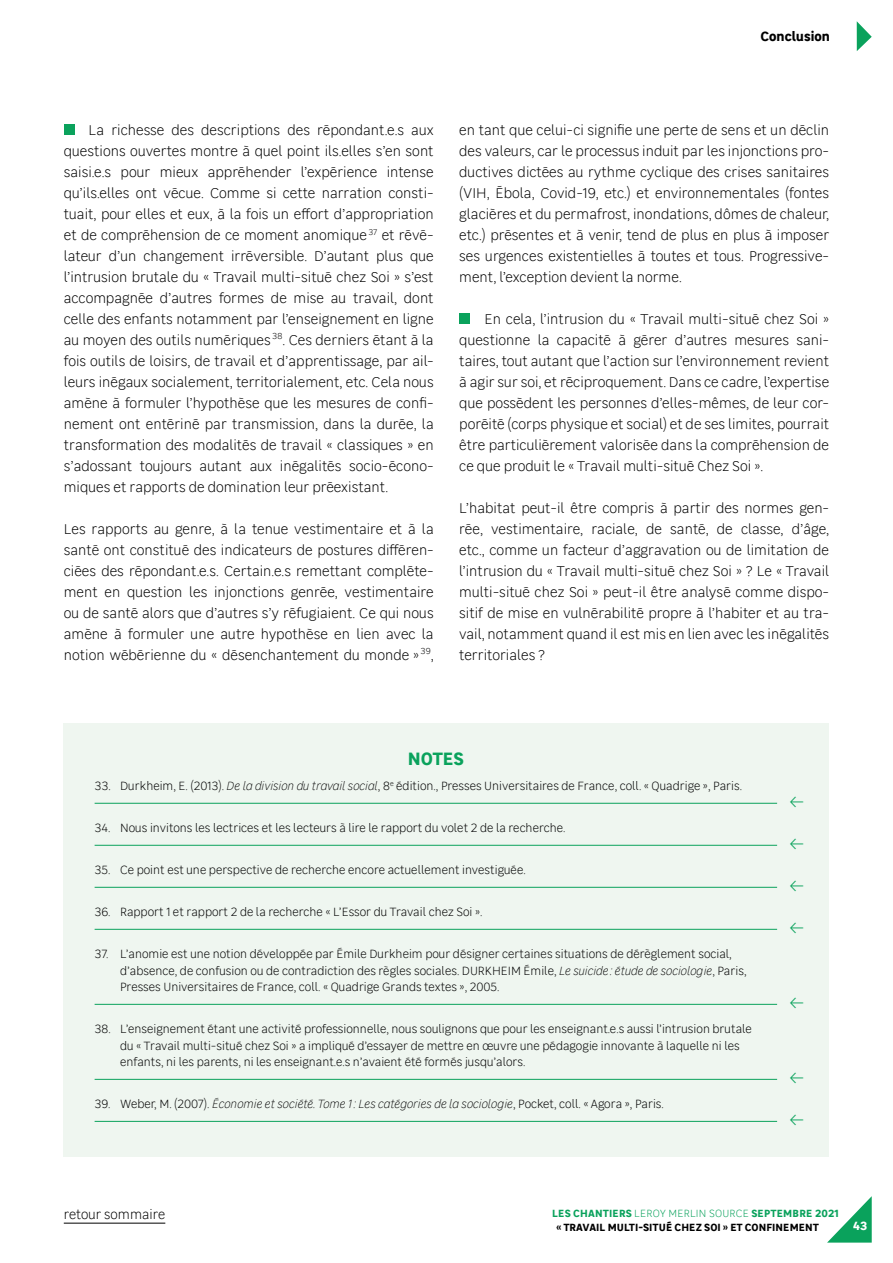
<style>
.page{position:relative;width:893px;height:1263px;background:#fff}
.page>*{position:absolute;margin:0;border:0;box-sizing:border-box;transform-origin:0 0}
.t1{font:300 18px "Leroy Merlin Sans";color:#0aa25c}
.t2{font:700 18px "Leroy Merlin Sans";letter-spacing:-.015em;color:#0aa25c}
.t3{font:300 14.25px/21px "Leroy Merlin Sans";color:#000;text-align:justify}
.t4{font:300 13.5px "Leroy Merlin Sans";color:#000}
.t5{font:700 13.5px "Leroy Merlin Sans";color:#000}
.t6{font:300 12px/16.5px "Leroy Merlin Sans";color:#000}
.t7{font:italic 300 12px "Leroy Merlin Sans";color:#000}
.t8{font:700 12px "Leroy Merlin Sans";color:#fff}
.t9{font:700 10.5px/13.5px "Leroy Merlin Sans";letter-spacing:.01em;color:#000}
.t10{font:300 8.7px "Leroy Merlin Sans";color:#000}
.s1{font-style:italic}
.s2{font-style:normal}
.s3{color:#0aa25c}
.s4{font-weight:300;color:#0aa25c}
</style>
<div class="page">
<svg style="left:857px;top:21px;width:15px;height:30px"></svg>
<div style="left:64px;top:124px;width:10px;height:11px;background:#0aa25c"></div>
<div style="left:459px;top:313px;width:11px;height:11px;background:#0aa25c"></div>
<div style="left:64px;top:723px;width:765px;height:434px;background:#eff6f0"></div>
<hr style="left:95px;top:803px;width:682px;height:1px;background:#0aa25c">
<hr style="left:95px;top:845px;width:682px;height:1px;background:#0aa25c">
<hr style="left:95px;top:887px;width:682px;height:1px;background:#0aa25c">
<hr style="left:95px;top:929px;width:682px;height:1px;background:#0aa25c">
<hr style="left:95px;top:1004px;width:682px;height:1px;background:#0aa25c">
<hr style="left:95px;top:1079px;width:682px;height:1px;background:#0aa25c">
<hr style="left:95px;top:1121px;width:682px;height:1px;background:#0aa25c">
<svg style="left:827px;top:1196px;width:45px;height:46px"></svg>
<hr style="left:64px;top:1223px;width:101px;height:1px;background:#000">
<p class="t5" style="left:760px;top:26px;width:71px">Conclusion</p>
<p class="t3" style="left:64px;top:119px;width:371px;text-indent:25px">La richesse des descriptions des répondant.e.s aux questions ouvertes montre à quel point ils.elles s’en sont saisi.e.s pour mieux appréhender l’expérience intense qu’ils.elles ont vécue. Comme si cette narration consti&shy;tuait, pour elles et eux, à la fois un effort d’appropriation et de compréhension de ce moment anomique <sup>37</sup> et révé&shy;lateur d’un changement irréversible. D’autant plus que l’intrusion brutale du « Travail multi-situé chez Soi » s’est accompagnée d’autres formes de mise au travail, dont celle des enfants notamment par l’enseignement en ligne au moyen des outils numériques</p>
<p class="t10" style="left:272px;top:330px;width:12px">38</p>
<p class="t3" style="left:64px;top:329px;width:371px;text-indent:219px">. Ces derniers étant à la fois outils de loisirs, de travail et d’apprentissage, par ail&shy;leurs inégaux socialement, territorialement, etc. Cela nous amène à formuler l’hypothèse que les mesures de confi&shy;nement ont entériné par transmission, dans la durée, la transformation des modalités de travail « classiques » en s’adossant toujours autant aux inégalités socio-écono&shy;miques et rapports de domination leur préexistant.</p>
<p class="t3" style="left:64px;top:518px;width:371px">Les rapports au genre, à la tenue vestimentaire et à la santé ont constitué des indicateurs de postures différen&shy;ciées des répondant.e.s. Certain.e.s remettant compléte&shy;ment en question les injonctions genrée, vestimentaire ou de santé alors que d’autres s’y réfugiaient. Ce qui nous amène à formuler une autre hypothèse en lien avec la notion wébérienne du « désenchantement du monde »</p>
<p class="t10" style="left:421px;top:645px;width:12px">39</p>
<p class="t3" style="left:431px;top:644px;width:4px">,</p>
<p class="t3" style="left:459px;top:119px;width:371px">en tant que celui-ci signifie une perte de sens et un déclin des valeurs, car le processus induit par les injonctions pro&shy;ductives dictées au rythme cyclique des crises sanitaires (VIH, Ébola, Covid-19, etc.) et environnementales (fontes glacières et du permafrost, inondations, dômes de chaleur, etc.) présentes et à venir, tend de plus en plus à imposer ses urgences existentielles à toutes et tous. Progressive&shy;ment, l’exception devient la norme.</p>
<p class="t3" style="left:459px;top:308px;width:371px;text-indent:25px">En cela, l’intrusion du « Travail multi-situé chez Soi » questionne la capacité à gérer d’autres mesures sani&shy;taires, tout autant que l’action sur l’environnement revient à agir sur soi, et réciproquement. Dans ce cadre, l’expertise que possèdent les personnes d’elles-mêmes, de leur cor&shy;poréité (corps physique et social) et de ses limites, pourrait être particulièrement valorisée dans la compréhension de ce que produit le « Travail multi-situé Chez Soi ».</p>
<p class="t3" style="left:459px;top:497px;width:371px">L’habitat peut-il être compris à partir des normes gen&shy;rée, vestimentaire, raciale, de santé, de classe, d’âge, etc., comme un facteur d’aggravation ou de limitation de l’intrusion du « Travail multi-situé chez Soi » ? Le « Travail multi-situé chez Soi » peut-il être analysé comme dispo&shy;sitif de mise en vulnérabilité propre à l’habiter et au tra&shy;vail, notamment quand il est mis en lien avec les inégalités territoriales ?</p>
<p class="t2" style="left:408px;top:745px;width:58px">NOTES</p>
<p class="t6" style="left:95px;top:777px;width:649px">33. Durkheim, E. (2013). <span class="s1">De la division du travail social</span>, 8<sup>e</sup> édition., Presses Universitaires de France, coll. « Quadrige », Paris.</p>
<p class="t6" style="left:95px;top:819px;width:472px">34. Nous invitons les lectrices et les lecteurs à lire le rapport du volet 2 de la recherche.</p>
<p class="t6" style="left:95px;top:861px;width:433px">35. Ce point est une perspective de recherche encore actuellement investiguée.</p>
<p class="t6" style="left:95px;top:903px;width:389px">36. Rapport 1 et rapport 2 de la recherche « L’Essor du Travail chez Soi ».</p>
<p class="t6" style="left:120px;top:945px;width:628px;text-indent:-26px">37. L’anomie est une notion développée par Émile Durkheim pour désigner certaines situations de dérèglement social, d’absence, de confusion ou de contradiction des règles sociales. DURKHEIM Émile, <span class="s1">Le suicide : étude de sociologie</span>, Paris,<br>Presses Universitaires de France, coll. « Quadrige Grands textes », 2005.</p>
<p class="t6" style="left:120px;top:1020px;width:633px;text-indent:-26px">38. L’enseignement étant une activité professionnelle, nous soulignons que pour les enseignant.e.s aussi l’intrusion brutale du « Travail multi-situé chez Soi » a impliqué d’essayer de mettre en œuvre une pédagogie innovante à laquelle ni les enfants, ni les parents, ni les enseignant.e.s n’avaient été formés jusqu’alors.</p>
<p class="t7" style="left:95px;top:1096px;width:571px"><span class="s2">39. Weber, M. (2007).</span> Économie et société. Tome 1 : Les catégories de la sociologie<span class="s2">, Pocket, coll. « Agora », Paris.</span></p>
<p class="t1" style="left:789px;top:789px;width:17px">←</p>
<p class="t1" style="left:789px;top:831px;width:17px">←</p>
<p class="t1" style="left:789px;top:873px;width:17px">←</p>
<p class="t1" style="left:789px;top:915px;width:17px">←</p>
<p class="t1" style="left:789px;top:990px;width:17px">←</p>
<p class="t1" style="left:789px;top:1065px;width:17px">←</p>
<p class="t1" style="left:789px;top:1107px;width:17px">←</p>
<p class="t4" style="left:64px;top:1205px;width:103px">retour sommaire</p>
<p class="t9" style="left:556px;top:1206px;width:284px;text-indent:-4px"><span class="s3">LES CHANTIERS</span> <span class="s4">LEROY MERLIN SOURCE</span> <span class="s3">SEPTEMBRE 2021 </span>« TRAVAIL MULTI-SITUÉ CHEZ SOI » ET CONFINEMENT</p>
<p class="t8" style="left:853px;top:1216px;width:15px">43</p>
</div>
